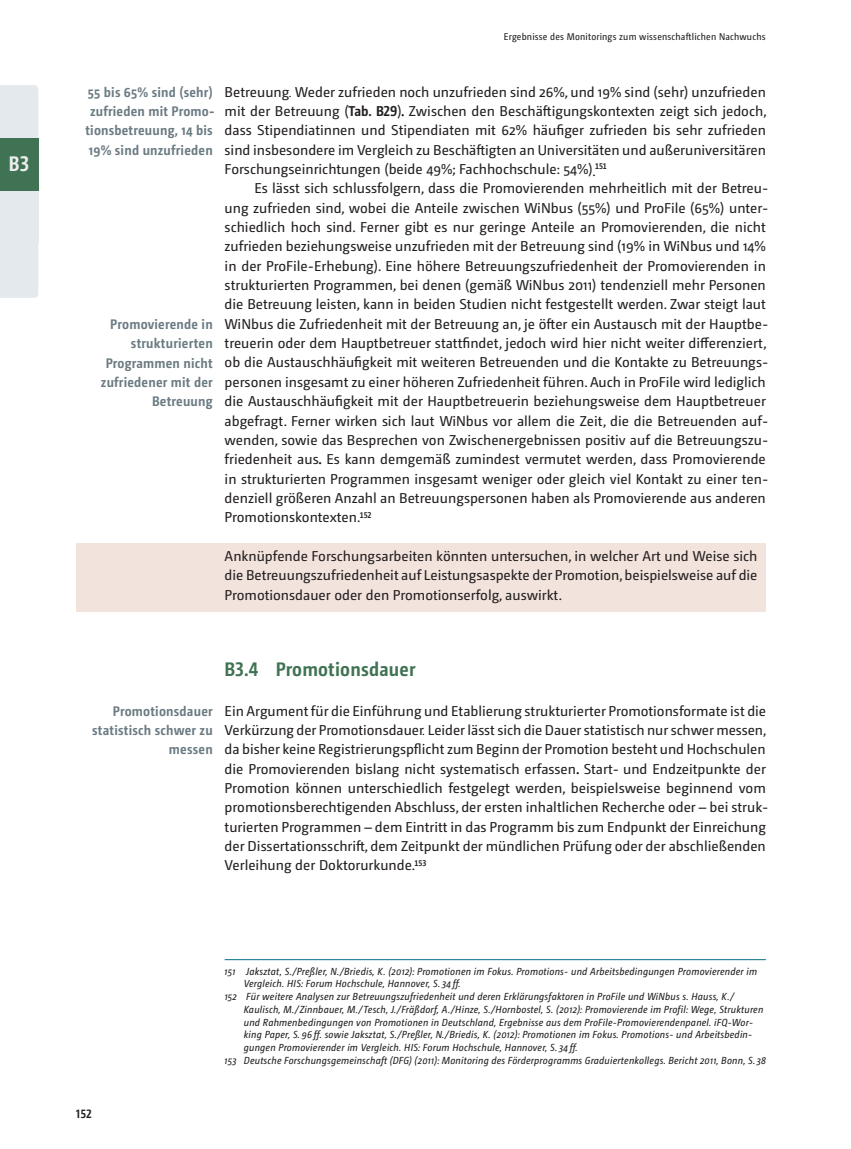
<style>
.page{position:relative;width:851px;height:1149px;background:#fff}
.page>*{position:absolute;margin:0;border:0;box-sizing:border-box;transform-origin:0 0}
.t1{font:700 21px "Camingo Dos Pro Cd";color:#eeeeef}
.t2{font:700 19.5px "Camingo Dos Pro S Cd";letter-spacing:.01em;color:#407353}
.t3{font:14.25px/19.4px "Camingo Dos Hof";color:#231f20;text-align:justify}
.t4{font:700 13.8px/19.4px "Camingo Dos Hof S Cd";letter-spacing:.015em;color:#6b7b83;text-align:right}
.t5{font:700 12px "Camingo Dos Pro S Cd";color:#231f20}
.t6{font:italic 10.2px/12.8px "Camingo Dos Pro S Cd";letter-spacing:.02em;color:#231f20}
.t7{font:9.75px "Camingo Dos Pro S Cd";letter-spacing:.02em;color:#231f20}
.s1{font-family:"Minion Pro";font-size:12px;color:#000}
.s2{font-family:"Camingo Dos Pro S Cd";font-weight:700}
.s3{font-family:"Minion Pro";font-size:18px;color:#000}
.s4{font-family:"Minion Pro";color:#000}
</style>
<div class="page">
<div style="left:0;top:244px;width:38px;height:54px;background:#e4e9ed"></div>
<div style="left:0;top:85px;width:38px;height:53px;background:#e4e9ed"></div>
<div style="left:0;top:138px;width:38px;height:53px;background:#407353"></div>
<div style="left:0;top:191px;width:38px;height:53px;background:#e4e9ed"></div>
<div style="left:77px;top:542px;width:688px;height:69px;background:#f2e3dc"></div>
<hr style="left:225px;top:959px;width:540px;height:1px;background:#006f85">
<h1 class="t1" style="left:9px;top:151px;width:22px">B3</h1>
<p class="t7" style="left:504px;top:30px;width:263px">Ergebnisse des Monitorings zum wissenschaftlichen Nachwuchs</p>
<p class="t4" style="left:85px;top:82px;width:130px;text-align:center">55 bis 65% sind (sehr) zufrieden mit Promo&shy;tionsbetreuung, 14 bis<br>19% sind unzufrieden</p>
<p class="t4" style="left:101px;top:314px;width:113px">Promovierende in strukturierten<br>Programmen nicht zufriedener mit der<br>Betreuung</p>
<p class="t3" style="left:225px;top:82px;width:542px">Betreuung<span class="s1">.</span> Weder zufrieden noch unzufrieden sind 26%, und 19% sind (sehr) unzufrieden mit der Betreuung (<span class="s2">Tab. B29</span>)<span class="s3">.</span> Zwischen den Beschäftigungskontexten zeigt sich jedoch, dass Stipendiatinnen und Stipendiaten mit 62% häufiger zufrieden bis sehr zufrieden sind insbesondere im Vergleich zu Beschäftigten an Universitäten und außeruniversitären Forschungseinrichtungen (beide 49%; Fachhochschule: 54%)<span class="s4">.</span><sup>151</sup></p>
<p class="t3" style="left:224px;top:179px;width:544px;text-indent:30px">Es lässt sich schlussfolgern, dass die Promovierenden mehrheitlich mit der Betreu&shy;ung zufrieden sind, wobei die Anteile zwischen WiNbus (55%) und ProFile (65%) unter&shy;schiedlich hoch sind . Ferner gibt es nur geringe Anteile an Promovierenden, die nicht zufrieden beziehungsweise unzufrieden mit der Betreuung sind (19% in WiNbus und 14% in der ProFile- Erhebung) . Eine höhere Betreuungszufriedenheit der Promovierenden in strukturierten Programmen, bei denen (gemäß WiNbus 2011) tendenziell mehr Personen die Betreuung leisten, kann in beiden Studien nicht festgestellt werden . Zwar steigt laut WiNbus die Zufriedenheit mit der Betreuung an, je öfter ein Austausch mit der Hauptbe&shy;treuerin oder dem Hauptbetreuer stattfindet, jedoch wird hier nicht weiter differenziert, ob die Austauschhäufigkeit mit weiteren Betreuenden und die Kontakte zu Betreuungs&shy;personen insgesamt zu einer höheren Zufriedenheit führen . Auch in ProFile wird lediglich die Austauschhäufigkeit mit der Hauptbetreuerin beziehungsweise dem Hauptbetreuer abgefragt . Ferner wirken sich laut WiNbus vor allem die Zeit, die die Betreuenden auf&shy;wenden, sowie das Besprechen von Zwischenergebnissen positiv auf die Betreuungszu&shy;friedenheit aus<span class="s3">.</span> Es kann demgemäß zumindest vermutet werden, dass Promovierende in strukturierten Programmen insgesamt weniger oder gleich viel Kontakt zu einer ten&shy;denziell größeren Anzahl an Betreuungspersonen haben als Promovierende aus anderen Promotionskontexten .<sup>152</sup></p>
<p class="t3" style="left:225px;top:546px;width:534px">Anknüpfende Forschungsarbeiten könnten untersuchen, in welcher Art und Weise sich die Betreuungszufriedenheit auf Leistungsaspekte der Promotion, beispielsweise auf die Promotionsdauer oder den Promotionserfolg, auswirkt .</p>
<h4 class="t2" style="left:225px;top:656px;width:192px">B3.4 Promotionsdauer</h4>
<p class="t4" style="left:92px;top:700px;width:122px">Promotionsdauer statistisch schwer zu messen</p>
<p class="t3" style="left:225px;top:700px;width:544px">Ein Argument für die Einführung und Etablierung strukturierter Promotionsformate ist die Verkürzung der Promotionsdauer<span class="s1">.</span> Leider lässt sich die Dauer statistisch nur schwer messen, da bisher keine Registrierungspflicht zum Beginn der Promotion besteht und Hochschulen die Promovierenden bislang nicht systematisch erfassen<span class="s3">.</span> Start- und Endzeitpunkte der Promotion können unterschiedlich festgelegt werden, beispielsweise beginnend vom promotionsberechtigenden Abschluss, der ersten inhaltlichen Recherche oder – bei struk&shy;turierten Programmen – dem Eintritt in das Programm bis zum Endpunkt der Einreichung der Dissertationsschrift, dem Zeitpunkt der mündlichen Prüfung oder der abschließenden Verleihung der Doktorurkunde .<sup>153</sup></p>
<p class="t6" style="left:244px;top:964px;width:515px;text-indent:-19px">151 Jaksztat, S./Preßler, N./Briedis, K. (2012): Promotionen im Fokus. Promotions- und Arbeitsbedingungen Promovierender im<br>Vergleich. HIS: Forum Hochschule, Hannover, S. 34 ff.</p>
<p class="t6" style="left:244px;top:989px;width:521px;text-indent:-19px">152 Für weitere Analysen zur Betreuungszufriedenheit und deren Erklärungsfaktoren in ProFile und WiNbus s. Hauss, K./ Kaulisch, M./Zinnbauer, M./Tesch, J./Fräßdorf, A./Hinze, S./Hornbostel, S. (2012): Promovierende im Profil: Wege, Strukturen und Rahmenbedingungen von Promotionen in Deutschland, Ergebnisse aus dem ProFile-Promovierendenpanel. iFQ-Wor&shy;king Paper, S. 96 ff. sowie Jaksztat, S./Preßler, N./Briedis, K. (2012): Promotionen im Fokus. Promotions- und Arbeitsbedin&shy;gungen Promovierender im Vergleich. HIS: Forum Hochschule, Hannover, S. 34 ff.</p>
<p class="t5" style="left:76px;top:1106px;width:17px">152</p>
<p class="t6" style="left:225px;top:1053px;width:542px">153 Deutsche Forschungsgemeinschaft (DFG) (2011): Monitoring des Förderprogramms Graduiertenkollegs. Bericht 2011, Bonn, S. 38</p>
</div>
